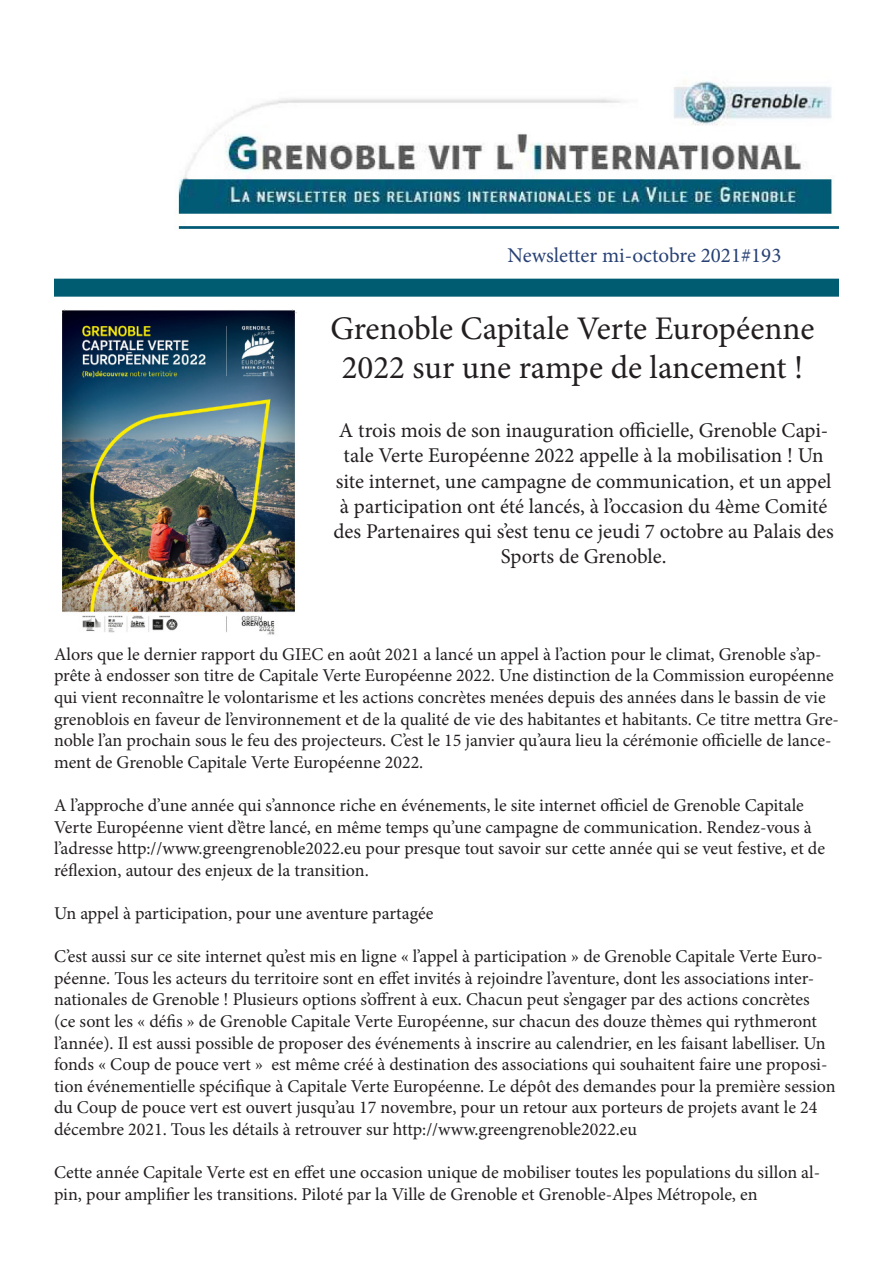
<style>
.page{position:relative;width:893px;height:1263px;background:#fff}
.page>*{position:absolute;margin:0;border:0;box-sizing:border-box;transform-origin:0 0}
.titre_article_1{font:33px/39.6px "Minion Pro";color:#231f20;text-align:center}
.bordure___titres___c{font:21px/25.2px "Minion Pro";color:#231f20;text-align:center}
.couverture_page_1{font:21px "Minion Pro";color:#284174}
.contenu_article{font:18px/21.6px "Minion Pro";color:#231f20}
</style>
<div class="page">
<img style="left:178px;top:80px;width:661px;height:149px">
<div style="left:54px;top:279px;width:785px;height:18px;background:#005c71"></div>
<img style="left:63px;top:309px;width:233px;height:326px">
<p class="couverture_page_1" style="left:508px;top:241px;width:275px">Newsletter mi-octobre 2021#193</p>
<p class="titre_article_1" style="left:330px;top:309px;width:485px">Grenoble Capitale Verte Européenne<br>2022 sur une rampe de lancement !</p>
<p class="bordure___titres___c" style="left:334px;top:418px;width:502px">A trois mois de son inauguration officielle, Grenoble Capi&shy;tale Verte Européenne 2022 appelle à la mobilisation ! Un site internet, une campagne de communication, et un appel à participation ont été lancés, à l’occasion du 4ème Comité des Partenaires qui s’est tenu ce jeudi 7 octobre au Palais des Sports de Grenoble.</p>
<p class="contenu_article" style="left:54px;top:643px;width:786px">Alors que le dernier rapport du GIEC en août 2021 a lancé un appel à l’action pour le climat, Grenoble s’ap&shy;prête à endosser son titre de Capitale Verte Européenne 2022. Une distinction de la Commission européenne qui vient reconnaître le volontarisme et les actions concrètes menées depuis des années dans le bassin de vie grenoblois en faveur de l’environnement et de la qualité de vie des habitantes et habitants. Ce titre mettra Gre&shy;noble l’an prochain sous le feu des projecteurs. C’est le 15 janvier qu’aura lieu la cérémonie officielle de lance&shy;ment de Grenoble Capitale Verte Européenne 2022.</p>
<p class="contenu_article" style="left:54px;top:794px;width:772px">A l’approche d’une année qui s’annonce riche en événements, le site internet officiel de Grenoble Capitale Verte Européenne vient d’être lancé, en même temps qu’une campagne de communication. Rendez-vous à l’adresse http://www.greengrenoble2022.eu pour presque tout savoir sur cette année qui se veut festive, et de réflexion, autour des enjeux de la transition.</p>
<p class="contenu_article" style="left:54px;top:902px;width:381px">Un appel à participation, pour une aventure partagée</p>
<p class="contenu_article" style="left:54px;top:946px;width:783px">C’est aussi sur ce site internet qu’est mis en ligne « l’appel à participation » de Grenoble Capitale Verte Euro&shy;péenne. Tous les acteurs du territoire sont en effet invités à rejoindre l’aventure, dont les associations inter&shy;nationales de Grenoble ! Plusieurs options s’offrent à eux. Chacun peut s’engager par des actions concrètes (ce sont les « défis » de Grenoble Capitale Verte Européenne, sur chacun des douze thèmes qui rythmeront l’année). Il est aussi possible de proposer des événements à inscrire au calendrier, en les faisant labelliser. Un fonds « Coup de pouce vert » est même créé à destination des associations qui souhaitent faire une proposi&shy;tion événementielle spécifique à Capitale Verte Européenne. Le dépôt des demandes pour la première session du Coup de pouce vert est ouvert jusqu’au 17 novembre, pour un retour aux porteurs de projets avant le 24 décembre 2021. Tous les détails à retrouver sur http://www.greengrenoble2022.eu</p>
<p class="contenu_article" style="left:54px;top:1162px;width:768px">Cette année Capitale Verte est en effet une occasion unique de mobiliser toutes les populations du sillon al&shy;pin, pour amplifier les transitions. Piloté par la Ville de Grenoble et Grenoble-Alpes Métropole, en</p>
</div>
